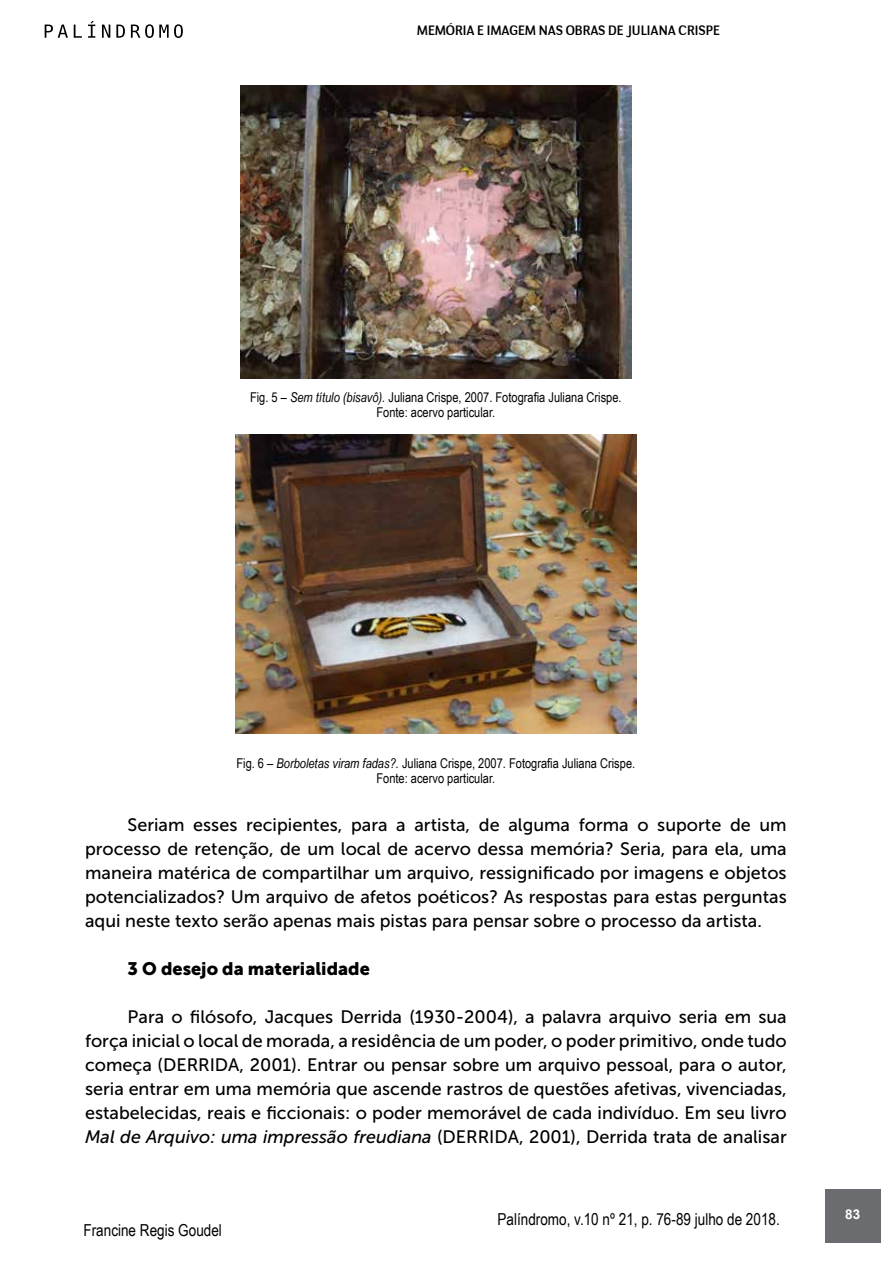
<style>
.page{position:relative;width:893px;height:1263px;background:#fff}
.page>*{position:absolute;margin:0;border:0;box-sizing:border-box;transform-origin:0 0}
.t1{font:18px/24px "Museo Sans 500";color:#000;text-align:justify}
.t2{font:18px "Museo Sans 900";color:#000}
.t3{font:16.5px "Arial Narrow";color:#000}
.t4{font:13.5px/15px "Arial Narrow";color:#000;text-align:center}
.t5{font:13.5px "Negotiate Free";color:#000}
.t6{font:700 13.5px "Arial";color:#fff}
.s1{font-style:italic}
</style>
<div class="page">
<div style="left:825px;top:1189px;width:55px;height:53px;background:#6b6c6f"></div>
<svg style="left:45px;top:25px;width:23px;height:13px"></svg>
<svg style="left:74px;top:25px;width:8px;height:13px"></svg>
<svg style="left:88px;top:21px;width:7px;height:17px"></svg>
<svg style="left:102px;top:25px;width:8px;height:13px"></svg>
<svg style="left:116px;top:25px;width:9px;height:13px"></svg>
<svg style="left:131px;top:24px;width:52px;height:14px"></svg>
<img style="left:235px;top:435px;width:401px;height:298px">
<img style="left:240px;top:85px;width:392px;height:294px">
<p class="t5" style="left:417px;top:22px;width:305px">MEMÓRIA E IMAGEM NAS OBRAS DE JULIANA CRISPE</p>
<p class="t4" style="left:250px;top:389px;width:373px">Fig. 5 – <span class="s1">Sem título (bisavô).</span> Juliana Crispe, 2007. Fotografia Juliana Crispe.<br>Fonte: acervo particular.</p>
<p class="t4" style="left:236px;top:755px;width:400px">Fig. 6 – <span class="s1">Borboletas viram fadas?.</span> Juliana Crispe, 2007. Fotografia Juliana Crispe.<br>Fonte: acervo particular.</p>
<p class="t1" style="left:85px;top:812px;width:703px;text-indent:43px">Seriam esses recipientes, para a artista, de alguma forma o suporte de um processo de retenção, de um local de acervo dessa memória? Seria, para ela, uma maneira matérica de compartilhar um arquivo, ressignificado por imagens e objetos potencializados? Um arquivo de afetos poéticos? As respostas para estas perguntas aqui neste texto serão apenas mais pistas para pensar sobre o processo da artista.</p>
<p class="t2" style="left:128px;top:958px;width:244px">3 O desejo da materialidade</p>
<p class="t1" style="left:85px;top:1004px;width:703px;text-indent:43px">Para o filósofo, Jacques Derrida (1930-2004), a palavra arquivo seria em sua força inicial o local de morada, a residência de um poder, o poder primitivo, onde tudo começa (DERRIDA, 2001). Entrar ou pensar sobre um arquivo pessoal, para o autor, seria entrar em uma memória que ascende rastros de questões afetivas, vivenciadas, estabelecidas, reais e ficcionais: o poder memorável de cada indivíduo. Em seu livro <span class="s1">Mal de Arquivo: uma impressão freudiana</span> (DERRIDA, 2001), Derrida trata de analisar</p>
<p class="t3" style="left:84px;top:1218px;width:140px">Francine Regis Goudel</p>
<p class="t3" style="left:497px;top:1206px;width:284px">Palíndromo, v.10 nº 21, p. 76-89 julho de 2018.</p>
<p class="t6" style="left:845px;top:1205px;width:17px">83</p>
</div>
